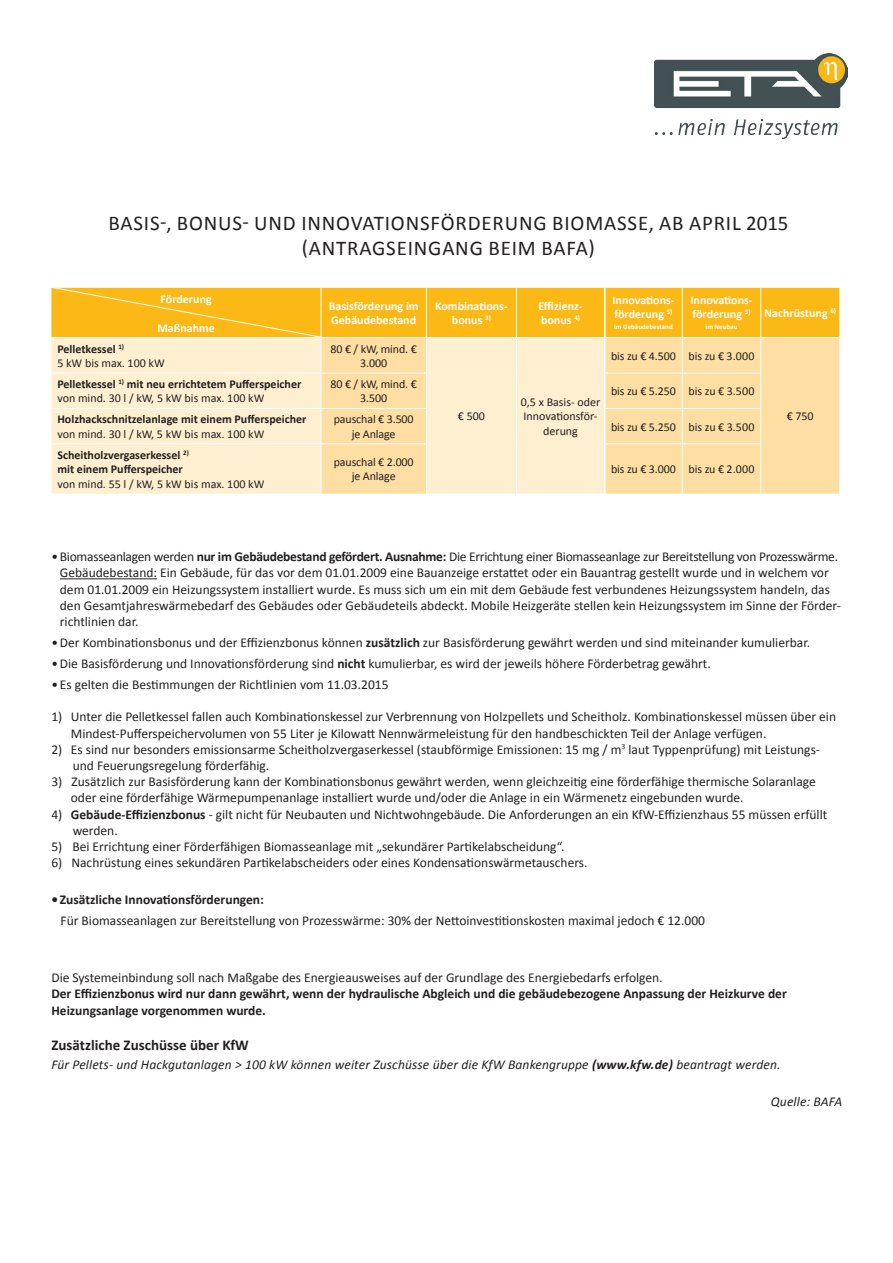
<style>
.page{position:relative;width:893px;height:1263px;background:#fff}
.page>*{position:absolute;margin:0;border:0;box-sizing:border-box;transform-origin:0 0}
.t1{font:21px/25.2px "Calibri";letter-spacing:.04em;color:#231f20;text-align:center}
.t2{font:700 15px "Calibri";color:#231f20}
.t3{font:13.5px/16.2px "Calibri";color:#231f20}
.t4{font:700 13.5px/16.2px "Calibri";color:#231f20}
.t5{font:italic 13.5px "Calibri";letter-spacing:.01em;color:#231f20}
.t6{font:12px/14.4px "Calibri";letter-spacing:-.01em;color:#231f20;text-align:center}
.t7{font:700 12px/14.4px "Calibri";color:#231f20}
.t8{font:700 12px/14.4px "Calibri";color:#fff}
.t9{font:700 7.05px "Calibri";color:#fff}
.s1{font-weight:700}
.s2{font-weight:400}
</style>
<div class="page">
<div style="left:51px;top:338px;width:270px;height:156px;background:#feefd0"></div>
<svg style="left:322px;top:338px;width:517px;height:156px;background:#fee4b3"></svg>
<hr style="left:516px;top:338px;width:1px;height:35px;background:#fff">
<hr style="left:516px;top:373px;width:1px;height:35px;background:#fff">
<hr style="left:516px;top:408px;width:1px;height:36px;background:#fff">
<hr style="left:516px;top:444px;width:1px;height:50px;background:#fff">
<hr style="left:682px;top:338px;width:1px;height:35px;background:#fff">
<hr style="left:605px;top:373px;width:77px;height:1px;background:#fff">
<hr style="left:682px;top:373px;width:79px;height:1px;background:#fff">
<hr style="left:682px;top:373px;width:1px;height:35px;background:#fff">
<hr style="left:605px;top:408px;width:77px;height:1px;background:#fff">
<hr style="left:682px;top:408px;width:79px;height:1px;background:#fff">
<hr style="left:682px;top:409px;width:1px;height:34px;background:#fff">
<hr style="left:604px;top:338px;width:1px;height:35px;background:#fff">
<hr style="left:605px;top:338px;width:1px;height:35px;background:#fff">
<hr style="left:604px;top:373px;width:1px;height:35px;background:#fff">
<hr style="left:605px;top:373px;width:1px;height:35px;background:#fff">
<hr style="left:604px;top:408px;width:1px;height:36px;background:#fff">
<hr style="left:605px;top:408px;width:1px;height:36px;background:#fff">
<hr style="left:426px;top:338px;width:1px;height:35px;background:#fff">
<hr style="left:51px;top:373px;width:270px;height:1px;background:#fff">
<hr style="left:321px;top:373px;width:106px;height:1px;background:#fff">
<hr style="left:426px;top:373px;width:1px;height:35px;background:#fff">
<hr style="left:51px;top:408px;width:270px;height:1px;background:#fff">
<hr style="left:321px;top:408px;width:106px;height:1px;background:#fff">
<hr style="left:426px;top:409px;width:1px;height:34px;background:#fff">
<hr style="left:51px;top:443px;width:270px;height:1px;background:#fff">
<hr style="left:321px;top:443px;width:106px;height:1px;background:#fff">
<hr style="left:426px;top:444px;width:1px;height:50px;background:#fff">
<hr style="left:605px;top:443px;width:77px;height:1px;background:#fff">
<hr style="left:682px;top:443px;width:79px;height:1px;background:#fff">
<hr style="left:682px;top:444px;width:1px;height:50px;background:#fff">
<hr style="left:604px;top:444px;width:1px;height:50px;background:#fff">
<hr style="left:605px;top:444px;width:1px;height:50px;background:#fff">
<hr style="left:760px;top:338px;width:1px;height:35px;background:#fff">
<hr style="left:760px;top:373px;width:1px;height:35px;background:#fff">
<hr style="left:760px;top:409px;width:1px;height:34px;background:#fff">
<hr style="left:760px;top:444px;width:1px;height:50px;background:#fff">
<svg style="left:51px;top:287px;width:788px;height:51px;background:#fcbb1e"></svg>
<hr style="left:60px;top:578px;width:97px;height:1px;background:#231f20">
<img style="left:655px;top:54px;width:193px;height:85px">
<h1 class="t1" style="left:108px;top:210px;width:682px">BASIS-, BONUS- UND INNOVATIONSFÖRDERUNG BIOMASSE, AB APRIL 2015 (ANTRAGSEINGANG BEIM BAFA)</h1>
<p class="t8" style="left:161px;top:292px;width:53px">Förderung</p>
<p class="t8" style="left:157px;top:320px;width:59px">Maßnahme</p>
<p class="t8" style="left:329px;top:299px;width:91px">Basisförderung im<br>Gebäudebestand</p>
<p class="t8" style="left:435px;top:299px;width:74px;text-align:center">Kombinations&shy;bonus <sup>3)</sup></p>
<p class="t8" style="left:538px;top:299px;width:46px">Effizienz&shy;bonus <sup>4)</sup></p>
<p class="t8" style="left:612px;top:293px;width:64px">Innovations&shy;förderung <sup>5)</sup></p>
<p class="t9" style="left:614px;top:323px;width:60px">im Gebäudebestand</p>
<p class="t8" style="left:690px;top:293px;width:64px">Innovations&shy;förderung <sup>5)</sup></p>
<p class="t9" style="left:706px;top:323px;width:33px">im Neubau</p>
<p class="t8" style="left:764px;top:306px;width:73px">Nachrüstung <sup>6)</sup></p>
<p class="t6" style="left:57px;top:341px;width:109px;text-align:left"><span class="s1">Pelletkessel</span> <sup>1)<br></sup>5 kW bis max. 100 kW</p>
<p class="t6" style="left:331px;top:341px;width:88px">80 € / kW, mind. €<br>3.000</p>
<p class="t6" style="left:611px;top:349px;width:145px">bis zu € 4.500 bis zu € 3.000</p>
<p class="t7" style="left:57px;top:377px;width:245px">Pelletkessel <sup>1)</sup> mit neu errichtetem Pufferspeicher <span class="s2">von mind. 30 l / kW, 5 kW bis max. 100 kW</span></p>
<p class="t6" style="left:331px;top:377px;width:88px">80 € / kW, mind. €<br>3.500</p>
<p class="t6" style="left:611px;top:384px;width:145px">bis zu € 5.250 bis zu € 3.500</p>
<p class="t7" style="left:57px;top:412px;width:251px">Holzhackschnitzelanlage mit einem Pufferspeicher</p>
<p class="t6" style="left:57px;top:427px;width:208px">von mind. 30 l / kW, 5 kW bis max. 100 kW</p>
<p class="t6" style="left:521px;top:395px;width:81px">0,5 x Basis- oder<br>Innovationsför&shy;derung</p>
<p class="t6" style="left:458px;top:409px;width:29px">€ 500</p>
<p class="t6" style="left:334px;top:412px;width:81px">pauschal € 3.500 je Anlage</p>
<p class="t6" style="left:611px;top:419px;width:145px">bis zu € 5.250 bis zu € 3.500</p>
<p class="t7" style="left:57px;top:448px;width:133px">Scheitholzvergaserkessel <sup>2) </sup>mit einem Pufferspeicher</p>
<p class="t6" style="left:57px;top:476px;width:208px">von mind. 55 l / kW, 5 kW bis max. 100 kW</p>
<p class="t6" style="left:334px;top:455px;width:81px">pauschal € 2.000 je Anlage</p>
<p class="t6" style="left:611px;top:462px;width:145px">bis zu € 3.000 bis zu € 2.000</p>
<p class="t6" style="left:787px;top:409px;width:28px">€ 750</p>
<p class="t3" style="left:60px;top:549px;width:783px;text-indent:-9px">•Biomasseanlagen werden <span class="s1">nur im Gebäudebestand gefördert. Ausnahme:</span> Die Errichtung einer Biomasseanlage zur Bereitstellung von Prozesswärme.<br>Gebäudebestand: Ein Gebäude, für das vor dem 01.01.2009 eine Bauanzeige erstattet oder ein Bauantrag gestellt wurde und in welchem vor dem 01.01.2009 ein Heizungssystem installiert wurde. Es muss sich um ein mit dem Gebäude fest verbundenes Heizungssystem handeln, das den Gesamtjahreswärmebedarf des Gebäudes oder Gebäudeteils abdeckt. Mobile Heizgeräte stellen kein Heizungssystem im Sinne der Förder&shy;richtlinien dar.</p>
<p class="t3" style="left:51px;top:634px;width:760px">•Der Kombinationsbonus und der Effizienzbonus können <span class="s1">zusätzlich</span> zur Basisförderung gewährt werden und sind miteinander kumulierbar.</p>
<p class="t3" style="left:51px;top:655px;width:661px">•Die Basisförderung und Innovationsförderung sind <span class="s1">nicht</span> kumulierbar, es wird der jeweils höhere Förderbetrag gewährt.</p>
<p class="t3" style="left:51px;top:676px;width:339px">• Es gelten die Bestimmungen der Richtlinien vom 11.03.2015</p>
<p class="t3" style="left:71px;top:709px;width:767px;text-indent:-19px">1) Unter die Pelletkessel fallen auch Kombinationskessel zur Verbrennung von Holzpellets und Scheitholz. Kombinationskessel müssen über ein<br>Mindest-Pufferspeichervolumen von 55 Liter je Kilowatt Nennwärmeleistung für den handbeschickten Teil der Anlage verfügen.</p>
<p class="t3" style="left:73px;top:741px;width:749px;text-indent:-21px">2) Es sind nur besonders emissionsarme Scheitholzvergaserkessel (staubförmige Emissionen: 15 mg / m<sup>3</sup> laut Typpenprüfung) mit Leistungs&shy;und Feuerungsregelung förderfähig.</p>
<p class="t3" style="left:71px;top:774px;width:746px;text-indent:-19px">3) Zusätzlich zur Basisförderung kann der Kombinationsbonus gewährt werden, wenn gleichzeitig eine förderfähige thermische Solaranlage oder eine förderfähige Wärmepumpenanlage installiert wurde und/oder die Anlage in ein Wärmenetz eingebunden wurde.</p>
<p class="t3" style="left:73px;top:806px;width:756px;text-indent:-21px">4) <span class="s1">Gebäude-Effizienzbonus</span> - gilt nicht für Neubauten und Nichtwohngebäude. Die Anforderungen an ein KfW-Effizienzhaus 55 müssen erfüllt werden.</p>
<p class="t3" style="left:51px;top:838px;width:515px">5) Bei Errichtung einer Förderfähigen Biomasseanlage mit „sekundärer Partikelabscheidung“.</p>
<p class="t3" style="left:51px;top:855px;width:538px">6) Nachrüstung eines sekundären Partikelabscheiders oder eines Kondensationswärmetauschers.</p>
<p class="t4" style="left:51px;top:892px;width:214px">• Zusätzliche Innovationsförderungen:</p>
<p class="t3" style="left:61px;top:913px;width:646px">Für Biomasseanlagen zur Bereitstellung von Prozesswärme: 30% der Nettoinvestitionskosten maximal jedoch € 12.000</p>
<p class="t3" style="left:51px;top:969px;width:613px">Die Systemeinbindung soll nach Maßgabe des Energieausweises auf der Grundlage des Energiebedarfs erfolgen.</p>
<p class="t4" style="left:51px;top:986px;width:737px">Der Effizienzbonus wird nur dann gewährt, wenn der hydraulische Abgleich und die gebäudebezogene Anpassung der Heizkurve der<br>Heizungsanlage vorgenommen wurde.</p>
<p class="t2" style="left:51px;top:1036px;width:199px">Zusätzliche Zuschüsse über KfW</p>
<p class="t5" style="left:51px;top:1055px;width:731px">Für Pellets- und Hackgutanlagen &gt; 100 kW können weiter Zuschüsse über die KfW Bankengruppe <span class="s1">(www.kfw.de)</span> beantragt werden.</p>
<p class="t5" style="left:771px;top:1092px;width:73px">Quelle: BAFA</p>
</div>
